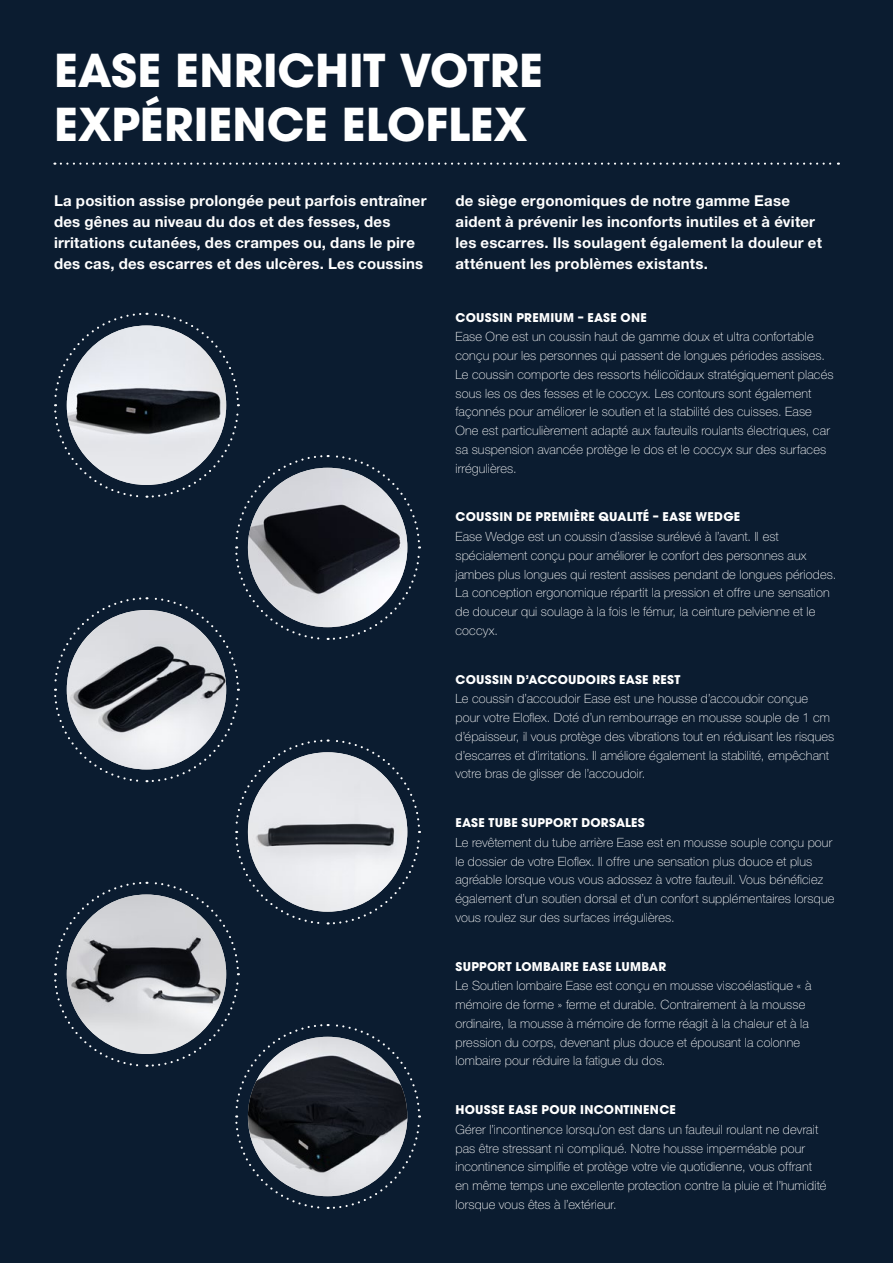
<style>
.page{position:relative;width:893px;height:1263px;background:#0b1c30}
.page>*{position:absolute;margin:0;border:0;box-sizing:border-box;transform-origin:0 0}
.t1{font:700 45px/54px "ITC Avant Garde Pro";color:#fff}
.t2{font:700 15px/21px "Helvetica Neue LT Pro";letter-spacing:.015em;color:#fff}
.t3{font:100 12.75px/18.8px "Helvetica Neue LT Pro";letter-spacing:.01em;color:#fff}
.t4{font:700 12px "ITC Avant Garde Pro";letter-spacing:.025em;color:#fff}
</style>
<div class="page">
<svg style="left:54px;top:312px;width:367px;height:897px"></svg>
<img style="left:248px;top:1037px;width:159px;height:159px;border-radius:80px">
<svg style="left:61px;top:163px;width:778px;height:2px"></svg>
<h1 class="t1" style="left:54px;top:43px;width:490px">EASE ENRICHIT VOTRE<br>EXPÉRIENCE ELOFLEX</h1>
<p class="t2" style="left:54px;top:190px;width:374px">La position assise prolongée peut parfois entraîner des gênes au niveau du dos et des fesses, des irritations cutanées, des crampes ou, dans le pire des cas, des escarres et des ulcères. Les coussins</p>
<p class="t2" style="left:455px;top:190px;width:368px">de siège ergonomiques de notre gamme Ease aident à prévenir les inconforts inutiles et à éviter les escarres. Ils soulagent également la douleur et atténuent les problèmes existants.</p>
<p class="t4" style="left:455px;top:309px;width:193px">COUSSIN PREMIUM – EASE ONE</p>
<p class="t3" style="left:455px;top:327px;width:380px">Ease One est un coussin haut de gamme doux et ultra confortable conçu pour les personnes qui passent de longues périodes assises.<br>Le coussin comporte des ressorts hélicoïdaux stratégiquement placés sous les os des fesses et le coccyx. Les contours sont également façonnés pour améliorer le soutien et la stabilité des cuisses. Ease One est particulièrement adapté aux fauteuils roulants électriques, car sa suspension avancée protège le dos et le coccyx sur des surfaces irrégulières.</p>
<p class="t4" style="left:455px;top:509px;width:286px">COUSSIN DE PREMIÈRE QUALITÉ – EASE WEDGE</p>
<p class="t3" style="left:455px;top:527px;width:382px">Ease Wedge est un coussin d’assise surélevé à l’avant. Il est spécialement conçu pour améliorer le confort des personnes aux jambes plus longues qui restent assises pendant de longues périodes.<br>La conception ergonomique répartit la pression et offre une sensation de douceur qui soulage à la fois le fémur, la ceinture pelvienne et le coccyx.</p>
<p class="t4" style="left:455px;top:671px;width:226px">COUSSIN D’ACCOUDOIRS EASE REST</p>
<p class="t3" style="left:455px;top:689px;width:380px">Le coussin d’accoudoir Ease est une housse d’accoudoir conçue pour votre Eloflex. Doté d’un rembourrage en mousse souple de 1 cm d’épaisseur, il vous protège des vibrations tout en réduisant les risques d’escarres et d’irritations. Il améliore également la stabilité, empêchant votre bras de glisser de l’accoudoir.</p>
<p class="t4" style="left:455px;top:815px;width:191px">EASE TUBE SUPPORT DORSALES</p>
<p class="t3" style="left:455px;top:833px;width:380px">Le revêtement du tube arrière Ease est en mousse souple conçu pour le dossier de votre Eloflex. Il offre une sensation plus douce et plus agréable lorsque vous vous adossez à votre fauteuil. Vous bénéficiez également d’un soutien dorsal et d’un confort supplémentaires lorsque vous roulez sur des surfaces irrégulières.</p>
<p class="t4" style="left:455px;top:958px;width:212px">SUPPORT LOMBAIRE EASE LUMBAR</p>
<p class="t3" style="left:455px;top:976px;width:357px">Le Soutien lombaire Ease est conçu en mousse viscoélastique « à mémoire de forme » ferme et durable. Contrairement à la mousse ordinaire, la mousse à mémoire de forme réagit à la chaleur et à la pression du corps, devenant plus douce et épousant la colonne lombaire pour réduire la fatigue du dos.</p>
<p class="t4" style="left:455px;top:1102px;width:222px">HOUSSE EASE POUR INCONTINENCE</p>
<p class="t3" style="left:455px;top:1120px;width:372px">Gérer l’incontinence lorsqu’on est dans un fauteuil roulant ne devrait pas être stressant ni compliqué. Notre housse imperméable pour incontinence simplifie et protège votre vie quotidienne, vous offrant en même temps une excellente protection contre la pluie et l’humidité lorsque vous êtes à l’extérieur.</p>
</div>
